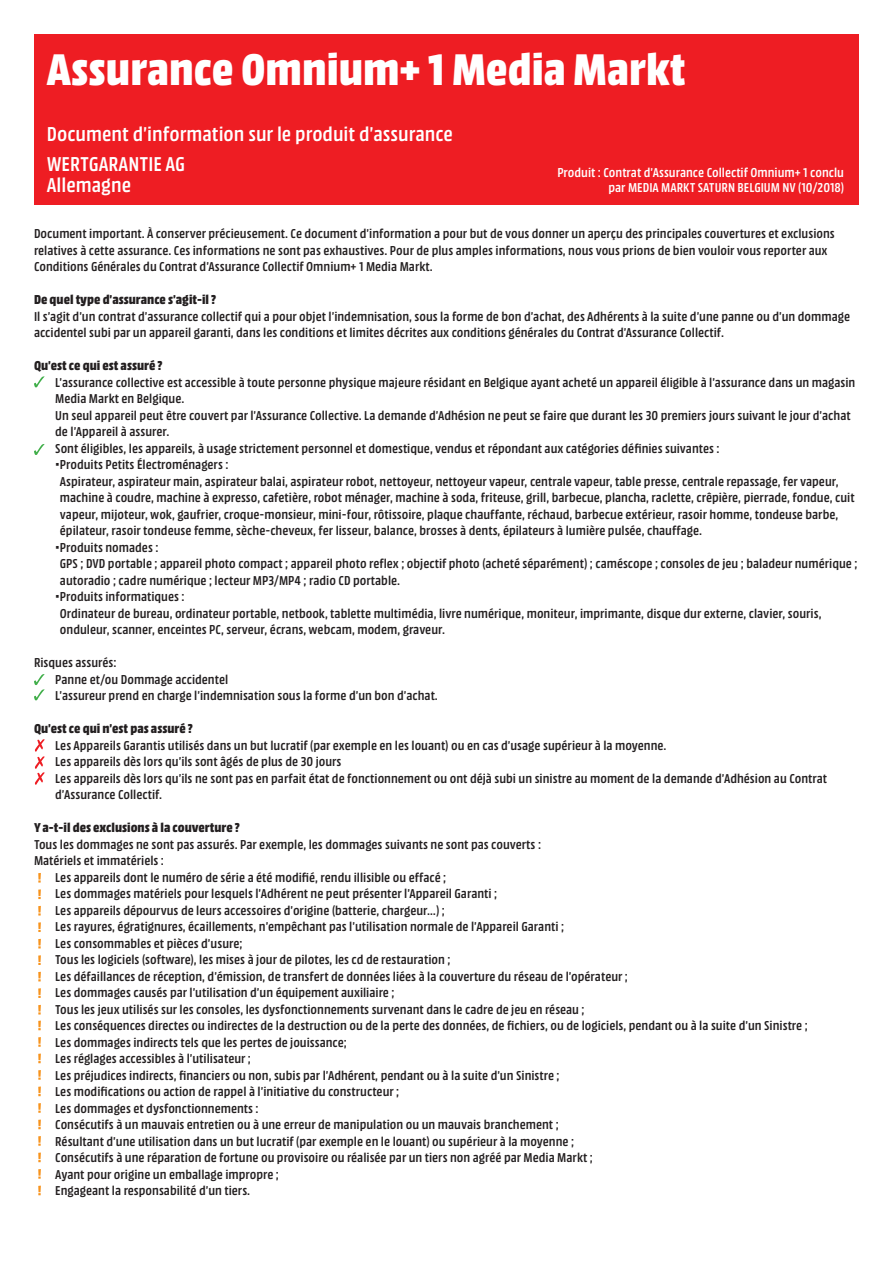
<style>
.page{position:relative;width:893px;height:1263px;background:#fff}
.page>*{position:absolute;margin:0;border:0;box-sizing:border-box;transform-origin:0 0}
.t1{font:700 46.5px "MM Text Pro";color:#fff}
.t2{font:21px/30px "MM Text Pro";color:#fff}
.t3{font:13.5px/16.5px "MM Text Pro";color:#231f20}
.t4{font:700 13.5px "MM Text Pro";color:#231f20}
.t5{font:13.5px/15px "MM Text Pro";color:#fff;text-align:right}
</style>
<div class="page">
<svg style="left:38px;top:873px;width:3px;height:9px"></svg>
<svg style="left:38px;top:955px;width:3px;height:10px"></svg>
<svg style="left:38px;top:1053px;width:3px;height:10px"></svg>
<svg style="left:38px;top:1136px;width:3px;height:10px"></svg>
<svg style="left:38px;top:889px;width:3px;height:10px"></svg>
<svg style="left:38px;top:972px;width:3px;height:9px"></svg>
<svg style="left:38px;top:1070px;width:3px;height:10px"></svg>
<svg style="left:38px;top:1152px;width:3px;height:10px"></svg>
<svg style="left:38px;top:906px;width:3px;height:9px"></svg>
<svg style="left:38px;top:988px;width:3px;height:10px"></svg>
<svg style="left:38px;top:1086px;width:3px;height:10px"></svg>
<svg style="left:38px;top:1169px;width:3px;height:10px"></svg>
<svg style="left:38px;top:922px;width:3px;height:10px"></svg>
<svg style="left:38px;top:1020px;width:3px;height:10px"></svg>
<svg style="left:38px;top:1103px;width:3px;height:10px"></svg>
<svg style="left:38px;top:939px;width:3px;height:9px"></svg>
<svg style="left:38px;top:1037px;width:3px;height:10px"></svg>
<svg style="left:38px;top:1119px;width:3px;height:10px"></svg>
<svg style="left:38px;top:1005px;width:3px;height:9px"></svg>
<svg style="left:38px;top:1185px;width:3px;height:10px"></svg>
<svg style="left:35px;top:739px;width:10px;height:46px"></svg>
<svg style="left:34px;top:376px;width:11px;height:11px"></svg>
<svg style="left:34px;top:444px;width:11px;height:11px"></svg>
<svg style="left:34px;top:674px;width:11px;height:26px"></svg>
<div style="left:34px;top:34px;width:825px;height:170px;background:#ee1d23"></div>
<h1 class="t1" style="left:47px;top:40px;width:640px">Assurance Omnium+ 1 Media Markt</h1>
<h2 class="t2" style="left:47px;top:118px;width:408px">Document d’information sur le produit d’assurance<br>WERTGARANTIE AG</h2>
<h2 class="t2" style="left:47px;top:169px;width:86px">Allemagne</h2>
<p class="t5" style="left:557px;top:164px;width:288px">Produit : Contrat d’Assurance Collectif Omnium+ 1 conclu par MEDIA MARKT SATURN BELGIUM NV (10/2018)</p>
<p class="t3" style="left:34px;top:225px;width:802px">Document important. À conserver précieusement. Ce document d’information a pour but de vous donner un aperçu des principales couvertures et exclusions relatives à cette assurance. Ces informations ne sont pas exhaustives. Pour de plus amples informations, nous vous prions de bien vouloir vous reporter aux<br>Conditions Générales du Contrat d’Assurance Collectif Omnium+ 1 Media Markt.</p>
<p class="t4" style="left:34px;top:291px;width:184px">De quel type d’assurance s’agit-il ?</p>
<p class="t3" style="left:34px;top:308px;width:817px">Il s’agit d’un contrat d’assurance collectif qui a pour objet l’indemnisation, sous la forme de bon d’achat, des Adhérents à la suite d’une panne ou d’un dommage accidentel subi par un appareil garanti, dans les conditions et limites décrites aux conditions générales du Contrat d’Assurance Collectif.</p>
<p class="t4" style="left:34px;top:357px;width:130px">Qu’est ce qui est assuré ?</p>
<p class="t3" style="left:55px;top:374px;width:802px">L’assurance collective est accessible à toute personne physique majeure résidant en Belgique ayant acheté un appareil éligible à l’assurance dans un magasin Media Markt en Belgique.<br>Un seul appareil peut être couvert par l’Assurance Collective. La demande d’Adhésion ne peut se faire que durant les 30 premiers jours suivant le jour d’achat de l’Appareil à assurer.<br>Sont éligibles, les appareils, à usage strictement personnel et domestique, vendus et répondant aux catégories définies suivantes :</p>
<p class="t3" style="left:60px;top:456px;width:796px;text-indent:-5px">•Produits Petits Électroménagers :<br>Aspirateur, aspirateur main, aspirateur balai, aspirateur robot, nettoyeur, nettoyeur vapeur, centrale vapeur, table presse, centrale repassage, fer vapeur, machine à coudre, machine à expresso, cafetière, robot ménager, machine à soda, friteuse, grill, barbecue, plancha, raclette, crêpière, pierrade, fondue, cuit vapeur, mijoteur, wok, gaufrier, croque-monsieur, mini-four, rôtissoire, plaque chauffante, réchaud, barbecue extérieur, rasoir homme, tondeuse barbe, épilateur, rasoir tondeuse femme, sèche-cheveux, fer lisseur, balance, brosses à dents, épilateurs à lumière pulsée, chauffage.</p>
<p class="t3" style="left:60px;top:539px;width:799px;text-indent:-5px">•Produits nomades :<br>GPS ; DVD portable ; appareil photo compact ; appareil photo reflex ; objectif photo (acheté séparément) ; caméscope ; consoles de jeu ; baladeur numérique ; autoradio ; cadre numérique ; lecteur MP3/MP4 ; radio CD portable.</p>
<p class="t3" style="left:60px;top:588px;width:763px;text-indent:-5px">•Produits informatiques :<br>Ordinateur de bureau, ordinateur portable, netbook, tablette multimédia, livre numérique, moniteur, imprimante, disque dur externe, clavier, souris, onduleur, scanner, enceintes PC, serveur, écrans, webcam, modem, graveur.</p>
<p class="t3" style="left:55px;top:654px;width:384px;text-indent:-21px">Risques assurés:<br>Panne et/ou Dommage accidentel<br>L’assureur prend en charge l’indemnisation sous la forme d’un bon d’achat.</p>
<p class="t4" style="left:34px;top:720px;width:160px">Qu’est ce qui n’est pas assuré ?</p>
<p class="t3" style="left:55px;top:736px;width:773px">Les Appareils Garantis utilisés dans un but lucratif (par exemple en les louant) ou en cas d’usage supérieur à la moyenne.<br>Les appareils dès lors qu’ils sont âgés de plus de 30 jours<br>Les appareils dès lors qu’ils ne sont pas en parfait état de fonctionnement ou ont déjà subi un sinistre au moment de la demande d’Adhésion au Contrat d’Assurance Collectif.</p>
<p class="t4" style="left:34px;top:819px;width:207px">Y a-t-il des exclusions à la couverture ?</p>
<p class="t3" style="left:34px;top:835px;width:509px">Tous les dommages ne sont pas assurés. Par exemple, les dommages suivants ne sont pas couverts :</p>
<p class="t3" style="left:34px;top:852px;width:132px">Matériels et immatériels :</p>
<p class="t3" style="left:55px;top:868px;width:392px">Les appareils dont le numéro de série a été modifié, rendu illisible ou effacé ;</p>
<p class="t3" style="left:55px;top:885px;width:443px">Les dommages matériels pour lesquels l’Adhérent ne peut présenter l’Appareil Garanti ;</p>
<p class="t3" style="left:55px;top:901px;width:391px">Les appareils dépourvus de leurs accessoires d’origine (batterie, chargeur…) ;</p>
<p class="t3" style="left:55px;top:918px;width:510px">Les rayures, égratignures, écaillements, n’empêchant pas l’utilisation normale de l’Appareil Garanti ;</p>
<p class="t3" style="left:55px;top:934px;width:189px">Les consommables et pièces d’usure;</p>
<p class="t3" style="left:55px;top:951px;width:397px">Tous les logiciels (software), les mises à jour de pilotes, les cd de restauration ;</p>
<p class="t3" style="left:55px;top:967px;width:574px">Les défaillances de réception, d’émission, de transfert de données liées à la couverture du réseau de l’opérateur ;</p>
<p class="t3" style="left:55px;top:984px;width:341px">Les dommages causés par l’utilisation d’un équipement auxiliaire ;</p>
<p class="t3" style="left:55px;top:1000px;width:531px">Tous les jeux utilisés sur les consoles, les dysfonctionnements survenant dans le cadre de jeu en réseau ;</p>
<p class="t3" style="left:55px;top:1017px;width:754px">Les conséquences directes ou indirectes de la destruction ou de la perte des données, de fichiers, ou de logiciels, pendant ou à la suite d’un Sinistre ;</p>
<p class="t3" style="left:55px;top:1033px;width:293px">Les dommages indirects tels que les pertes de jouissance;</p>
<p class="t3" style="left:55px;top:1050px;width:197px">Les réglages accessibles à l’utilisateur ;</p>
<p class="t3" style="left:55px;top:1066px;width:506px">Les préjudices indirects, financiers ou non, subis par l’Adhérent, pendant ou à la suite d’un Sinistre ;</p>
<p class="t3" style="left:55px;top:1083px;width:345px">Les modifications ou action de rappel à l’initiative du constructeur ;</p>
<p class="t3" style="left:55px;top:1099px;width:205px">Les dommages et dysfonctionnements :</p>
<p class="t3" style="left:55px;top:1116px;width:505px">Consécutifs à un mauvais entretien ou à une erreur de manipulation ou un mauvais branchement ;</p>
<p class="t3" style="left:55px;top:1132px;width:520px">Résultant d’une utilisation dans un but lucratif (par exemple en le louant) ou supérieur à la moyenne ;</p>
<p class="t3" style="left:55px;top:1149px;width:539px">Consécutifs à une réparation de fortune ou provisoire ou réalisée par un tiers non agréé par Media Markt ;</p>
<p class="t3" style="left:55px;top:1165px;width:225px">Ayant pour origine un emballage impropre ;</p>
<p class="t3" style="left:55px;top:1182px;width:196px">Engageant la responsabilité d’un tiers.</p>
</div>
